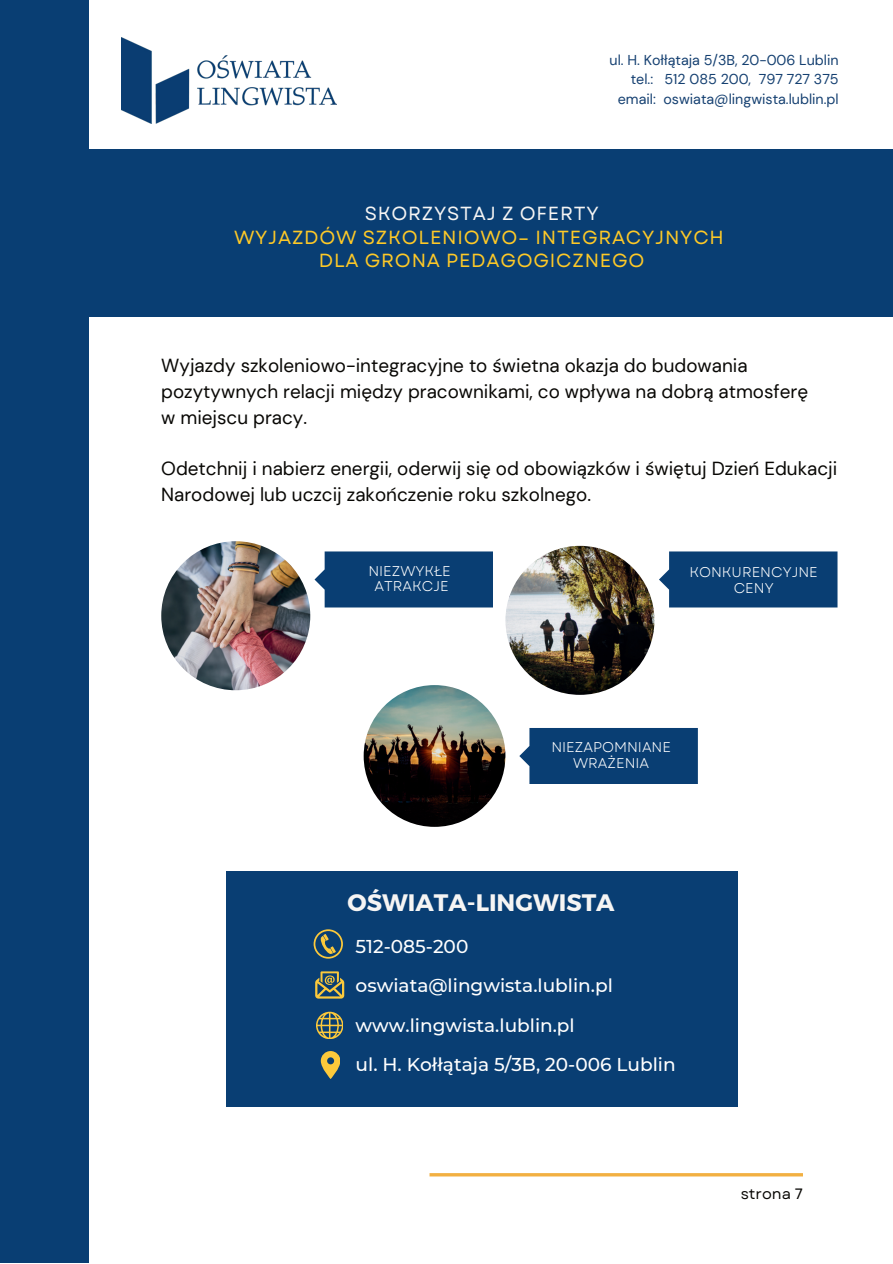
<style>
.page{position:relative;width:893px;height:1264px;background:#fff}
.page>*{position:absolute;margin:0;border:0;box-sizing:border-box;transform-origin:0 0}
.t1{font:700 23.85px "Montserrat";color:#f6f5f4}
.t2{font:18.9px/25.8px "DM Sans";color:#080704}
.t3{font:18.9px/23.5px "Garet";letter-spacing:.04em;color:#fec927;text-align:center}
.t4{font:18.9px "Garet";letter-spacing:.04em;color:#f6f5f4}
.t5{font:500 18.6px "Montserrat";color:#fff}
.t6{font:500 18.45px "Montserrat";color:#fff}
.t7{font:15px "Garet";color:#080704}
.t8{font:14.25px/19.4px "DM Sans";color:#154071;text-align:right}
.t9{font:14.1px/15.3px "Garet";color:#fff;text-align:center}
</style>
<div class="page">
<div style="left:0;top:0;width:89px;height:1262px;background:#093e73"></div>
<hr style="left:429px;top:1173px;width:373px;height:3px;background:#f2b042">
<img style="left:121px;top:37px;width:215px;height:87px">
<div style="left:0;top:150px;width:892px;height:167px;background:#093e73"></div>
<div style="left:314px;top:551px;width:179px;height:56px;background:#093e73"></div>
<img style="left:161px;top:541px;width:149px;height:149px;border-radius:50%">
<img style="left:363px;top:685px;width:142px;height:141px;border-radius:50%">
<img style="left:505px;top:546px;width:149px;height:149px;border-radius:50%">
<svg style="left:659px;top:551px;width:178px;height:56px;background:#16487a"></svg>
<div style="left:519px;top:728px;width:178px;height:56px;background:#093e73"></div>
<div style="left:226px;top:871px;width:511px;height:235px;background:#093e73"></div>
<svg style="left:321px;top:1051px;width:19px;height:28px"></svg>
<svg style="left:316px;top:1011px;width:27px;height:27px"></svg>
<svg style="left:315px;top:971px;width:29px;height:27px"></svg>
<svg style="left:313px;top:929px;width:30px;height:29px"></svg>
<p class="t8" style="left:609px;top:50px;width:230px">ul. H. Kołłątaja 5/3B, 20-006 Lublin tel.: 512 085 200, 797 727 375 email: oswiata@lingwista.lublin.pl</p>
<p class="t4" style="left:364px;top:202px;width:235px">SKORZYSTAJ Z OFERTY</p>
<p class="t3" style="left:234px;top:226px;width:491px">WYJAZDÓW SZKOLENIOWO– INTEGRACYJNYCH<br>DLA GRONA PEDAGOGICZNEGO</p>
<p class="t2" style="left:161px;top:352px;width:648px">Wyjazdy szkoleniowo-integracyjne to świetna okazja do budowania pozytywnych relacji między pracownikami, co wpływa na dobrą atmosferę w miejscu pracy.</p>
<p class="t2" style="left:161px;top:456px;width:677px">Odetchnij i nabierz energii, oderwij się od obowiązków i świętuj Dzień Edukacji<br>Narodowej lub uczcij zakończenie roku szkolnego.</p>
<p class="t9" style="left:368px;top:564px;width:84px">NIEZWYKŁE<br>ATRAKCJE</p>
<p class="t9" style="left:689px;top:565px;width:130px">KONKURENCYJNE<br>CENY</p>
<p class="t9" style="left:551px;top:740px;width:121px">NIEZAPOMNIANE<br>WRAŻENIA</p>
<p class="t1" style="left:347px;top:888px;width:268px">OŚWIATA-LINGWISTA</p>
<p class="t5" style="left:355px;top:933px;width:114px">512-085-200</p>
<p class="t5" style="left:355px;top:972px;width:259px">oswiata@lingwista.lublin.pl</p>
<p class="t6" style="left:355px;top:1012px;width:221px">www.lingwista.lublin.pl</p>
<p class="t5" style="left:355px;top:1051px;width:321px">ul. H. Kołłątaja 5/3B, 20-006 Lublin</p>
<p class="t7" style="left:740px;top:1184px;width:64px">strona 7</p>
</div>
